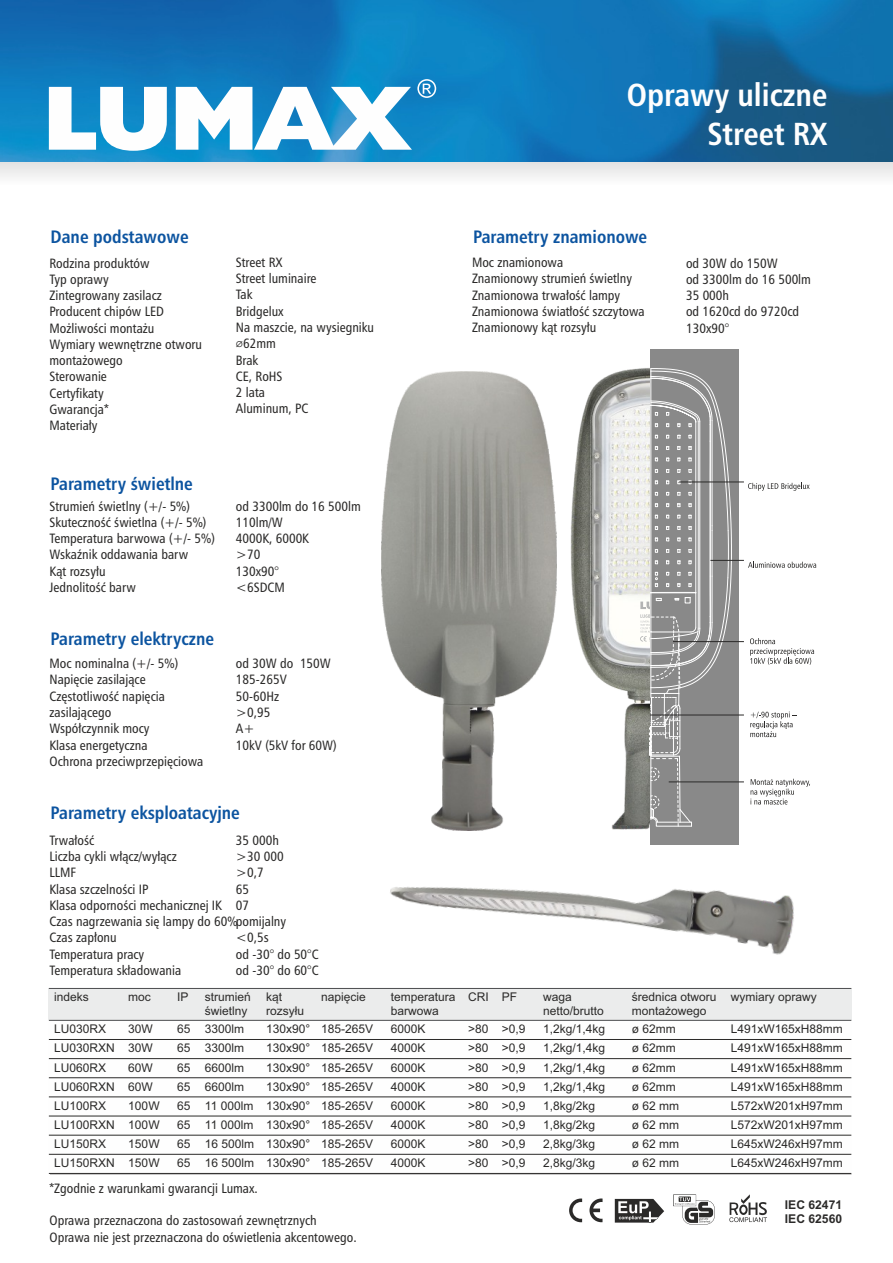
<style>
.page{position:relative;width:893px;height:1263px;background:#fff}
.page>*{position:absolute;margin:0;border:0;box-sizing:border-box;transform-origin:0 0}
.t1{font:700 31.95px/38.7px "Humnst 777 Cn EU";color:#fefefe;text-align:right}
.t2{font:700 18px "Humnst 777 Cn EU";color:#0c54a0}
.t3{font:13.5px/16.2px "Humnst 777 Cn EU";color:#2b2a29}
.t4{font:700 12.15px/13.5px "Arial";color:#2b2a29}
.t5{font:12px/13.4px "Arial";color:#2b2a29}
.s1{font-family:"Cambria"}
</style>
<div class="page">
<svg style="left:673px;top:1194px;width:42px;height:30px"></svg>
<svg style="left:729px;top:1194px;width:38px;height:28px"></svg>
<svg style="left:615px;top:1199px;width:49px;height:23px"></svg>
<img style="left:0;top:0;width:893px;height:163px">
<div style="left:0;top:163px;width:893px;height:21px;background:#f0f0f0"></div>
<svg style="left:49px;top:79px;width:387px;height:72px"></svg>
<div style="left:49px;top:988px;width:74px;height:32px;background:#ebecec"></div>
<div style="left:123px;top:988px;width:49px;height:32px;background:#ebecec"></div>
<div style="left:172px;top:988px;width:28px;height:32px;background:#ebecec"></div>
<div style="left:200px;top:988px;width:61px;height:32px;background:#ebecec"></div>
<div style="left:261px;top:988px;width:55px;height:32px;background:#ebecec"></div>
<div style="left:316px;top:988px;width:70px;height:32px;background:#ebecec"></div>
<div style="left:386px;top:988px;width:77px;height:32px;background:#ebecec"></div>
<div style="left:463px;top:988px;width:34px;height:32px;background:#ebecec"></div>
<div style="left:497px;top:988px;width:41px;height:32px;background:#ebecec"></div>
<div style="left:538px;top:988px;width:88px;height:32px;background:#ebecec"></div>
<div style="left:626px;top:988px;width:99px;height:32px;background:#ebecec"></div>
<div style="left:725px;top:988px;width:126px;height:32px;background:#ebecec"></div>
<hr style="left:49px;top:1173px;width:802px;height:1px;background:#2b2a29">
<hr style="left:49px;top:1154px;width:802px;height:1px;background:#2b2a29">
<hr style="left:49px;top:1135px;width:802px;height:1px;background:#2b2a29">
<hr style="left:49px;top:1116px;width:802px;height:1px;background:#2b2a29">
<hr style="left:49px;top:1097px;width:802px;height:1px;background:#2b2a29">
<hr style="left:49px;top:1077px;width:802px;height:1px;background:#2b2a29">
<hr style="left:49px;top:1058px;width:802px;height:1px;background:#2b2a29">
<hr style="left:49px;top:1039px;width:802px;height:1px;background:#2b2a29">
<hr style="left:49px;top:1020px;width:802px;height:1px;background:#4c4d4f">
<hr style="left:49px;top:988px;width:802px;height:1px;background:#4c4d4f">
<img style="left:556px;top:368px;width:84px;height:436px">
<div style="left:650px;top:349px;width:89px;height:495px;background:#898989"></div>
<svg style="left:640px;top:368px;width:92px;height:436px"></svg>
<hr style="left:679px;top:482px;width:65px;height:1px;background:#2b2a29">
<hr style="left:710px;top:560px;width:34px;height:1px;background:#2b2a29">
<hr style="left:673px;top:641px;width:71px;height:1px;background:#2b2a29">
<hr style="left:669px;top:782px;width:75px;height:1px;background:#2b2a29">
<hr style="left:650px;top:715px;width:94px;height:1px;background:#2b2a29">
<svg style="left:748px;top:483px;width:62px;height:8px"></svg>
<svg style="left:748px;top:562px;width:68px;height:6px"></svg>
<svg style="left:750px;top:638px;width:64px;height:27px"></svg>
<svg style="left:750px;top:712px;width:46px;height:25px"></svg>
<svg style="left:750px;top:779px;width:60px;height:25px"></svg>
<img style="left:382px;top:372px;width:174px;height:432px">
<img style="left:390px;top:804px;width:404px;height:151px">
<svg style="left:569px;top:1198px;width:34px;height:24px"></svg>
<h1 class="t1" style="left:627px;top:78px;width:202px">Oprawy uliczne<br>Street RX</h1>
<h2 class="t2" style="left:51px;top:230px;width:140px">Dane podstawowe</h2>
<h2 class="t2" style="left:473px;top:230px;width:176px">Parametry znamionowe</h2>
<p class="t3" style="left:50px;top:256px;width:154px">Rodzina produktów<br>Typ oprawy<br>Zintegrowany zasilacz<br>Producent chipów LED<br>Możliwości montażu<br>Wymiary wewnętrzne otworu montażowego<br>Sterowanie<br>Certyfikaty<br>Gwarancja*<br>Materiały</p>
<p class="t3" style="left:472px;top:255px;width:174px">Moc znamionowa<br>Znamionowy strumień świetlny<br>Znamionowa trwałość lampy<br>Znamionowa światłość szczytowa<br>Znamionowy kąt rozsyłu</p>
<p class="t3" style="left:236px;top:255px;width:140px">Street RX<br>Street luminaire<br>Tak<br>Bridgelux<br>Na maszcie, na wysiegniku <span class="s1">⌀</span>62mm<br>Brak<br>CE, RoHS<br>2 lata<br>Aluminum, PC</p>
<p class="t3" style="left:686px;top:256px;width:126px">od 30W do 150W<br>od 3300lm do 16 500lm<br>35 000h<br>od 1620cd do 9720cd<br>130x90°</p>
<h2 class="t2" style="left:51px;top:476px;width:144px">Parametry świetlne</h2>
<p class="t3" style="left:50px;top:499px;width:167px">Strumień świetlny (+/- 5%)<br>Skuteczność świetlna (+/- 5%)<br>Temperatura barwowa (+/- 5%)<br>Wskaźnik oddawania barw<br>Kąt rozsyłu<br>Jednolitość barw</p>
<h2 class="t2" style="left:51px;top:631px;width:165px">Parametry elektryczne</h2>
<p class="t3" style="left:50px;top:656px;width:155px">Moc nominalna (+/- 5%)<br>Napięcie zasilające<br>Częstotliwość napięcia zasilającego<br>Współczynnik mocy<br>Klasa energetyczna<br>Ochrona przeciwprzepięciowa</p>
<h2 class="t2" style="left:51px;top:805px;width:191px">Parametry eksploatacyjne</h2>
<p class="t3" style="left:50px;top:833px;width:238px">Trwałość<br>Liczba cykli włącz/wyłącz<br>LLMF<br>Klasa szczelności IP<br>Klasa odporności mechanicznej IK<br>Czas nagrzewania się lampy do 60%pomijalny<br>Czas zapłonu<br>Temperatura pracy<br>Temperatura składowania</p>
<p class="t3" style="left:236px;top:499px;width:126px">od 3300lm do 16 500lm<br>110lm/W<br>4000K, 6000K<br>&gt;70<br>130x90°<br>&lt;6SDCM</p>
<p class="t3" style="left:236px;top:656px;width:102px">od 30W do 150W<br>185-265V<br>50-60Hz<br>&gt;0,95<br>A+<br>10kV (5kV for 60W)</p>
<p class="t3" style="left:236px;top:833px;width:49px">35 000h &gt;30 000 &gt;0,7<br>65<br>07</p>
<p class="t3" style="left:236px;top:931px;width:84px">&lt;0,5s<br>od -30° do 50°C od -30° do 60°C</p>
<p class="t5" style="left:54px;top:992px;width:36px">indeks</p>
<p class="t5" style="left:128px;top:992px;width:24px">moc</p>
<p class="t5" style="left:177px;top:992px;width:13px">IP</p>
<p class="t5" style="left:205px;top:992px;width:48px">strumień świetlny</p>
<p class="t5" style="left:266px;top:992px;width:40px">kąt rozsyłu</p>
<p class="t5" style="left:321px;top:992px;width:46px">napięcie</p>
<p class="t5" style="left:391px;top:992px;width:66px">temperatura barwowa</p>
<p class="t5" style="left:468px;top:992px;width:51px">CRI PF</p>
<p class="t5" style="left:543px;top:992px;width:62px">waga netto/brutto</p>
<p class="t5" style="left:632px;top:992px;width:86px">średnica otworu montażowego</p>
<p class="t5" style="left:731px;top:992px;width:88px">wymiary oprawy</p>
<p class="t5" style="left:54px;top:1023px;width:54px">LU030RX</p>
<p class="t5" style="left:128px;top:1023px;width:26px">30W</p>
<p class="t5" style="left:177px;top:1023px;width:69px">65 3300lm</p>
<p class="t5" style="left:266px;top:1023px;width:109px">130x90° 185-265V</p>
<p class="t5" style="left:391px;top:1023px;width:36px">6000K</p>
<p class="t5" style="left:468px;top:1023px;width:59px">&gt;80 &gt;0,9</p>
<p class="t5" style="left:543px;top:1023px;width:64px">1,2kg/1,4kg</p>
<p class="t5" style="left:632px;top:1023px;width:46px">ø 62mm</p>
<p class="t5" style="left:731px;top:1023px;width:114px">L491xW165xH88mm</p>
<p class="t5" style="left:54px;top:1043px;width:100px">LU030RXN 30W</p>
<p class="t5" style="left:177px;top:1043px;width:69px">65 3300lm</p>
<p class="t5" style="left:266px;top:1043px;width:109px">130x90° 185-265V</p>
<p class="t5" style="left:391px;top:1043px;width:36px">4000K</p>
<p class="t5" style="left:468px;top:1043px;width:59px">&gt;80 &gt;0,9</p>
<p class="t5" style="left:543px;top:1043px;width:64px">1,2kg/1,4kg</p>
<p class="t5" style="left:632px;top:1043px;width:46px">ø 62mm</p>
<p class="t5" style="left:731px;top:1043px;width:114px">L491xW165xH88mm</p>
<p class="t5" style="left:54px;top:1062px;width:54px">LU060RX</p>
<p class="t5" style="left:128px;top:1062px;width:26px">60W</p>
<p class="t5" style="left:177px;top:1062px;width:69px">65 6600lm</p>
<p class="t5" style="left:266px;top:1062px;width:109px">130x90° 185-265V</p>
<p class="t5" style="left:391px;top:1062px;width:36px">6000K</p>
<p class="t5" style="left:468px;top:1062px;width:59px">&gt;80 &gt;0,9</p>
<p class="t5" style="left:543px;top:1062px;width:64px">1,2kg/1,4kg</p>
<p class="t5" style="left:632px;top:1062px;width:46px">ø 62mm</p>
<p class="t5" style="left:731px;top:1062px;width:114px">L491xW165xH88mm</p>
<p class="t5" style="left:54px;top:1081px;width:100px">LU060RXN 60W</p>
<p class="t5" style="left:177px;top:1081px;width:69px">65 6600lm</p>
<p class="t5" style="left:266px;top:1081px;width:109px">130x90° 185-265V</p>
<p class="t5" style="left:391px;top:1081px;width:36px">4000K</p>
<p class="t5" style="left:468px;top:1081px;width:59px">&gt;80 &gt;0,9</p>
<p class="t5" style="left:543px;top:1081px;width:64px">1,2kg/1,4kg</p>
<p class="t5" style="left:632px;top:1081px;width:46px">ø 62mm</p>
<p class="t5" style="left:731px;top:1081px;width:114px">L491xW165xH88mm</p>
<p class="t5" style="left:54px;top:1100px;width:54px">LU100RX</p>
<p class="t5" style="left:128px;top:1100px;width:33px">100W</p>
<p class="t5" style="left:177px;top:1100px;width:198px">65 11 000lm 130x90° 185-265V</p>
<p class="t5" style="left:391px;top:1100px;width:36px">6000K</p>
<p class="t5" style="left:468px;top:1100px;width:59px">&gt;80 &gt;0,9</p>
<p class="t5" style="left:543px;top:1100px;width:54px">1,8kg/2kg</p>
<p class="t5" style="left:632px;top:1100px;width:49px">ø 62 mm</p>
<p class="t5" style="left:731px;top:1100px;width:114px">L572xW201xH97mm</p>
<p class="t5" style="left:54px;top:1119px;width:107px">LU100RXN 100W</p>
<p class="t5" style="left:177px;top:1119px;width:198px">65 11 000lm 130x90° 185-265V</p>
<p class="t5" style="left:391px;top:1119px;width:36px">4000K</p>
<p class="t5" style="left:468px;top:1119px;width:59px">&gt;80 &gt;0,9</p>
<p class="t5" style="left:543px;top:1119px;width:54px">1,8kg/2kg</p>
<p class="t5" style="left:632px;top:1119px;width:49px">ø 62 mm</p>
<p class="t5" style="left:731px;top:1119px;width:114px">L572xW201xH97mm</p>
<p class="t5" style="left:54px;top:1138px;width:54px">LU150RX</p>
<p class="t5" style="left:128px;top:1138px;width:33px">150W</p>
<p class="t5" style="left:177px;top:1138px;width:198px">65 16 500lm 130x90° 185-265V</p>
<p class="t5" style="left:391px;top:1138px;width:36px">6000K</p>
<p class="t5" style="left:468px;top:1138px;width:59px">&gt;80 &gt;0,9</p>
<p class="t5" style="left:543px;top:1138px;width:54px">2,8kg/3kg</p>
<p class="t5" style="left:632px;top:1138px;width:49px">ø 62 mm</p>
<p class="t5" style="left:731px;top:1138px;width:114px">L645xW246xH97mm</p>
<p class="t5" style="left:54px;top:1157px;width:107px">LU150RXN 150W</p>
<p class="t5" style="left:177px;top:1157px;width:198px">65 16 500lm 130x90° 185-265V</p>
<p class="t5" style="left:391px;top:1157px;width:36px">4000K</p>
<p class="t5" style="left:468px;top:1157px;width:59px">&gt;80 &gt;0,9</p>
<p class="t5" style="left:543px;top:1157px;width:54px">2,8kg/3kg</p>
<p class="t5" style="left:632px;top:1157px;width:49px">ø 62 mm</p>
<p class="t5" style="left:731px;top:1157px;width:114px">L645xW246xH97mm</p>
<p class="t3" style="left:50px;top:1181px;width:210px">*Zgodnie z warunkami gwarancji Lumax.</p>
<p class="t3" style="left:50px;top:1213px;width:309px">Oprawa przeznaczona do zastosowań zewnętrznych<br>Oprawa nie jest przeznaczona do oświetlenia akcentowego.</p>
<p class="t4" style="left:785px;top:1199px;width:59px">IEC 62471<br>IEC 62560</p>
</div>
